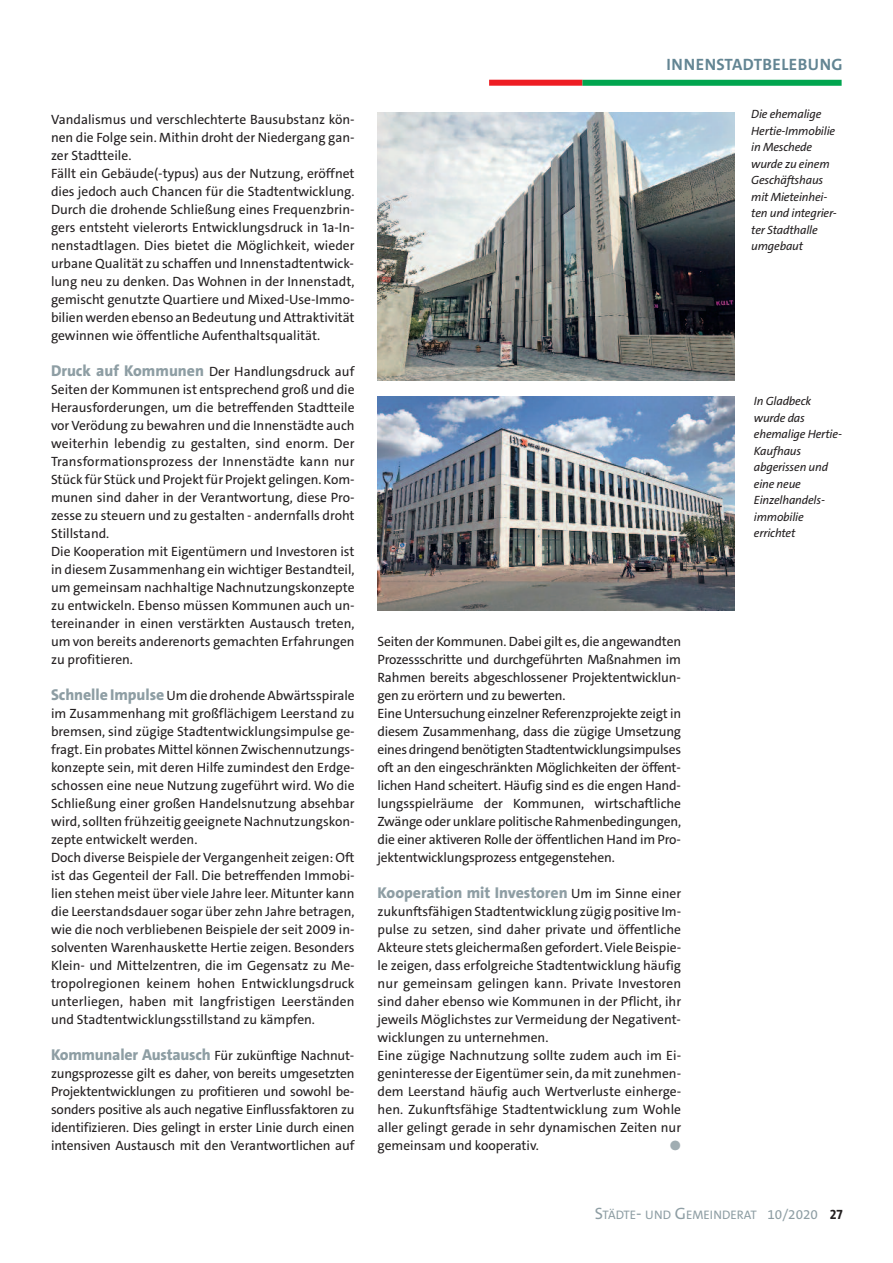
<style>
.page{position:relative;width:893px;height:1263px;background:#fff}
.page>*{position:absolute;margin:0;border:0;box-sizing:border-box;transform-origin:0 0}
.t1{font:700 16.5px "The Sans C5";letter-spacing:.025em;color:#638593}
.t2{font:800 15.75px "The Sans C5";color:#8e9ea4}
.t3{font:13.5px/18px "The Sans C5";color:#231f20}
.t4{font:13.5px "The Sans C5";color:#a0adb2}
.t5{font:12.3px "The Sans C5";color:#8e9ea4}
.t6{font:italic 12px/16.5px "The Sans C5";letter-spacing:-.015em;color:#231f20}
.s1{font-weight:800;font-size:15.75px;color:#8e9ea4}
.s2{font-weight:400;font-size:13.5px;color:#231f20}
.s3{font-size:16.5px}
.s4{font-size:13.5px}
.s5{font-weight:700;font-size:13.5px;color:#231f20}
</style>
<div class="page">
<div style="left:489px;top:80px;width:93px;height:6px;background:#ee1d23"></div>
<div style="left:582px;top:80px;width:260px;height:6px;background:#00a54f"></div>
<img style="left:378px;top:112px;width:357px;height:269px">
<img style="left:378px;top:396px;width:357px;height:215px">
<p class="t3" style="left:51px;top:112px;width:305px">Vandalismus und verschlechterte bausubstanz kön&shy;nen die folge sein. mithin droht der niedergang gan&shy;zer stadtteile.<br>fällt ein gebäude(-typus) aus der nutzung, eröffnet dies jedoch auch Chancen für die stadtentwicklung. durch die drohende schließung eines frequenzbrin&shy;gers entsteht vielerorts entwicklungsdruck in 1a-in&shy;nenstadtlagen. dies bietet die möglichkeit, wieder urbane Qualität zu schaffen und innenstadtentwick&shy;lung neu zu denken. das Wohnen in der innenstadt, gemischt genutzte Quartiere und mixed-use-immo&shy;bilienwerden ebenso an bedeutung undattraktivität gewinnen wie öffentliche aufenthaltsqualität.</p>
<p class="t3" style="left:51px;top:364px;width:305px"><span class="s1">Druck auf Kommunen</span> der Handlungsdruck auf seiten der Kommunen ist entsprechend groß und die Herausforderungen, um die betreffenden stadtteile vorVerödung zu bewahren und die innenstädte auch weiterhin lebendig zu gestalten, sind enorm. der transformationsprozess der innenstädte kann nur stück für stück und Projektfür Projekt gelingen. Kom&shy;munen sind daher in der Verantwortung, diese Pro&shy;zesse zu steuern und zu gestalten - andernfalls droht stillstand.<br>die Kooperation mit eigentümern und investoren ist in diesem Zusammenhang ein wichtiger bestandteil, um gemeinsam nachhaltige nachnutzungskonzepte zu entwickeln. ebenso müssen Kommunen auch un&shy;tereinander in einen verstärkten austausch treten, um von bereits anderenorts gemachten erfahrungen zu profitieren.</p>
<p class="t3" style="left:51px;top:688px;width:305px"><span class="s1">Schnelle Impulse</span> um die drohendeabwärtsspirale im Zusammenhang mit großflächigem leerstand zu bremsen, sind zügige stadtentwicklungsimpulse ge&shy;fragt. ein probatesmittel können Zwischennutzungs&shy;konzepte sein, mit deren Hilfe zumindest den erdge&shy;schossen eine neue nutzung zugeführt wird. Wo die schließung einer großen Handelsnutzung absehbar wird, sollten frühzeitig geeignete nachnutzungskon&shy;zepte entwickelt werden.<br>doch diverse beispiele der Vergangenheit zeigen: oft ist das gegenteil der fall. die betreffenden immobi&shy;lien stehen meist über viele Jahre leer. mitunter kann die leerstandsdauer sogar über zehn Jahre betragen, wie die noch verbliebenen beispiele der seit 2009 in&shy;solventen Warenhauskette Hertie zeigen. besonders Klein- und mittelzentren, die im gegensatz zu me&shy;tropolregionen keinem hohen entwicklungsdruck unterliegen, haben mit langfristigen leerständen und stadtentwicklungsstillstand zu kämpfen.</p>
<p class="t3" style="left:51px;top:1048px;width:305px;text-align:justify"><span class="s1">Kommunaler Austausch</span> für zukünftige nachnut&shy;zungsprozesse gilt es daher, von bereits umgesetzten Projektentwicklungen zu profitieren und sowohl be&shy;sonders positive als auch negative einflussfaktoren zu identifizieren. dies gelingt in erster linie durch einen intensiven austausch mit den Verantwortlichen auf</p>
<p class="t1" style="left:666px;top:58px;width:178px">INNENSTADTBELEBUNG</p>
<p class="t6" style="left:751px;top:107px;width:87px">Die ehemalige<br>Hertie-Immobilie in Meschede wurde zu einem<br>Geschäftshaus mit Mieteinhei&shy;ten und integrier&shy;ter Stadthalle umgebaut</p>
<p class="t3" style="left:377px;top:634px;width:305px">seiten der Kommunen. dabei gilt es, die angewandten Prozessschritte und durchgeführten maßnahmen im rahmen bereits abgeschlossener Projektentwicklun&shy;gen zu erörtern und zu bewerten.<br>eine untersuchung einzelner referenzprojekte zeigt in diesem Zusammenhang, dass die zügige umsetzung einesdringendbenötigtenstadtentwicklungsimpulses oft an den eingeschränkten möglichkeiten der öffent&shy;lichen Hand scheitert. Häufig sind es die engen Hand&shy;lungsspielräume der Kommunen, wirtschaftliche Zwänge oder unklare politische rahmenbedingungen, die einer aktiveren rolle der öffentlichen Hand im Pro&shy;jektentwicklungsprozess entgegenstehen.</p>
<p class="t2" style="left:378px;top:887px;width:305px">Kooperation mit Investoren <span class="s2">um im sinne einer</span></p>
<p class="t3" style="left:378px;top:904px;width:305px">zukunftsfähigen stadtentwicklung zügig positive im&shy;pulse zu setzen, sind daher private und öffentliche akteure stets gleichermaßen gefordert.Viele beispie&shy;le zeigen, dass erfolgreiche stadtentwicklung häufig nur gemeinsam gelingen kann. Private investoren sind daher ebenso wie Kommunen in der Pflicht, ihr jeweils möglichstes zur Vermeidung der negativent&shy;wicklungen zu unternehmen.<br>eine zügige nachnutzung sollte zudem auch im ei&shy;geninteresse der eigentümer sein, da mit zunehmen&shy;dem leerstand häufig auch Wertverluste einherge&shy;hen. Zukunftsfähige stadtentwicklung zum Wohle aller gelingt gerade in sehr dynamischen Zeiten nur gemeinsam und kooperativ.</p>
<p class="t4" style="left:669px;top:1140px;width:13px">◼</p>
<p class="t6" style="left:754px;top:394px;width:89px">In Gladbeck wurde das ehemalige Hertie-<br>Kaufhaus abgerissen und eine neue<br>Einzelhandels&shy;immobilie errichtet</p>
<p class="t5" style="left:595px;top:1210px;width:249px"><span class="s3">s</span>tÄdte<span class="s3">-</span> und <span class="s3">g</span>emeinderat <span class="s4">10/2020</span> <span class="s5">27</span></p>
</div>
